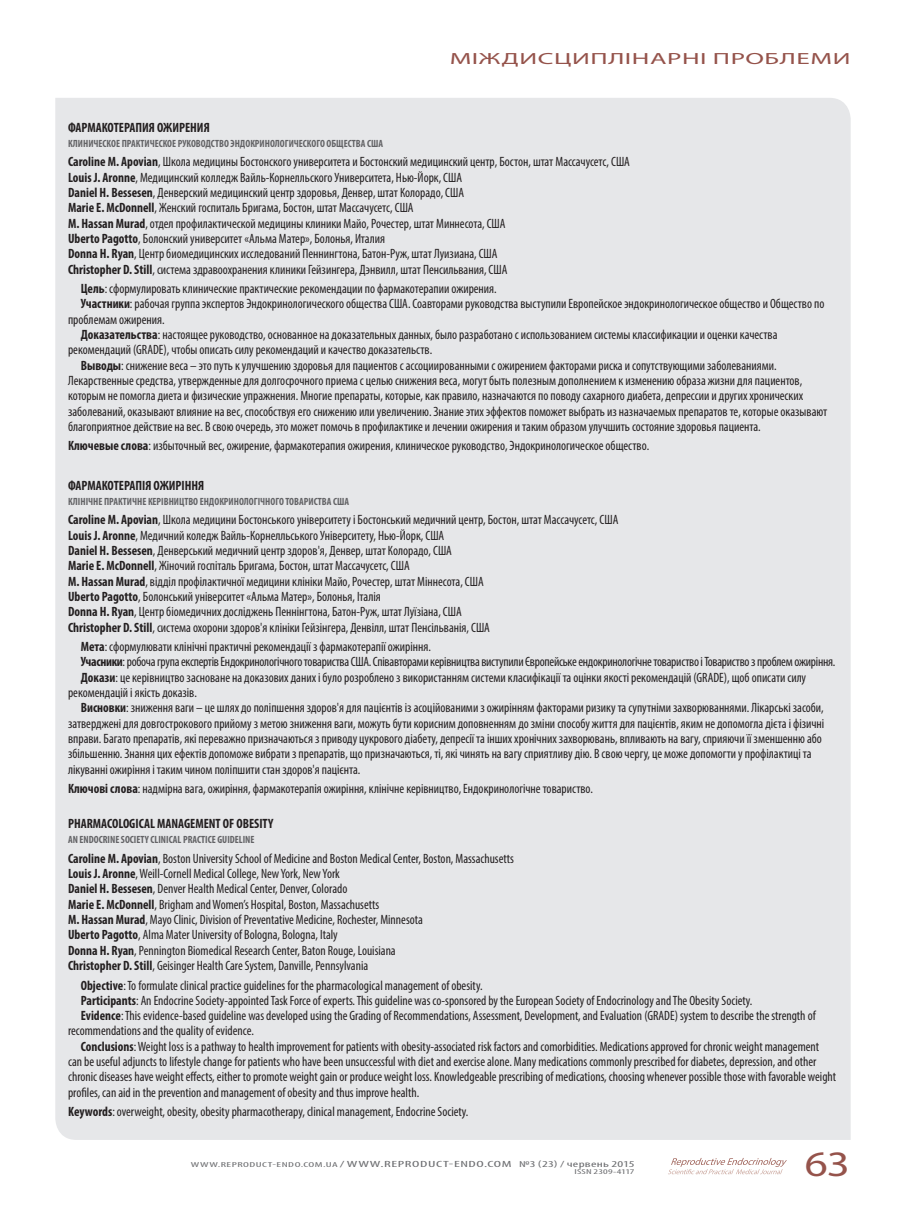
<style>
.page{position:relative;width:906px;height:1208px;background:#fff}
.page>*{position:absolute;margin:0;border:0;box-sizing:border-box;transform-origin:0 0}
.t1{font:35.85px "Myriad Pro";color:#95534b;scale:1.25 1}
.t2{font:16.2px "Myriad Pro";letter-spacing:.02em;color:#95534b;scale:1.67 1}
.t3{font:condensed 13.5px/15.3px "Myriad Pro";color:#231f20}
.t4{font:condensed 13.5px "Myriad Pro";letter-spacing:-.02em;color:#231f20}
.t5{font:700 condensed 13.5px "Myriad Pro";color:#231f20}
.t6{font:700 condensed 10.5px "Myriad Pro";color:#636366}
.t7{font:condensed 9px "Myriad Pro";letter-spacing:.035em;color:#6c6d70;scale:1.82 1}
.t8{font:condensed 7.2px "Myriad Pro";letter-spacing:.01em;color:#6c6d70;scale:1.67 1}
.s1{font-weight:700}
.s2{font-size:7.2px}
</style>
<div class="page">
<svg style="left:668px;top:1158px;width:119px;height:16px"></svg>
<div style="left:55px;top:98px;width:795px;height:1042px;background:#e6e7e9"></div>
<p class="t2" style="left:450px;top:48px;width:241px">МІЖДИСЦИПЛІНАРНІ ПРОБЛЕМИ</p>
<p class="t5" style="left:68px;top:119px;width:143px">ФАРМАКОТЕРАПИЯ ОЖИРЕНИЯ</p>
<p class="t6" style="left:68px;top:137px;width:317px">КЛИНИЧЕСКОЕ ПРАКТИЧЕСКОЕ РУКОВОДСТВО ЭНДОКРИНОЛОГИЧЕСКОГО ОБЩЕСТВА США</p>
<p class="t3" style="left:68px;top:154px;width:563px"><span class="s1">Caroline M. Apovian</span>, Школа медицины Бостонского университета и Бостонский медицинский центр, Бостон, штат Массачусетс, США <span class="s1">Louis J. Aronne</span>, Медицинский колледж Вайль-Корнелльского Университета, Нью-Йорк, США<br><span class="s1">Daniel H. Bessesen</span>, Денверский медицинский центр здоровья, Денвер, штат Колорадо, США<br><span class="s1">Marie E. McDonnell</span>, Женский госпиталь Бригама, Бостон, штат Массачусетс, США<br><span class="s1">M. Hassan Murad</span>, отдел профилактической медицины клиники Майо, Рочестер, штат Миннесота, США<br><span class="s1">Uberto Pagotto</span>, Болонский университет «Альма Матер», Болонья, Италия<br><span class="s1">Donna H. Ryan</span>, Центр биомедицинских исследований Пеннингтона, Батон-Руж, штат Луизиана, США<br><span class="s1">Christopher D. Still</span>, система здравоохранения клиники Гейзингера, Дэнвилл, штат Пенсильвания, США</p>
<p class="t3" style="left:81px;top:281px;width:417px"><span class="s1">Цель</span>: сформулировать клинические практические рекомендации по фармакотерапии ожирения.</p>
<p class="t3" style="left:81px;top:296px;width:745px"><span class="s1">Участники</span>: рабочая группа экспертов Эндокринологического общества США. Соавторами руководства выступили Европейское эндокринологическое общество и Общество по</p>
<p class="t3" style="left:68px;top:311px;width:98px">проблемам ожирения.</p>
<p class="t3" style="left:81px;top:327px;width:698px"><span class="s1">Доказательства</span>: настоящее руководство, основанное на доказательных данных, было разработано с использованием системы классификации и оценки качества</p>
<p class="t3" style="left:68px;top:342px;width:366px">рекомендаций (GRADE), чтобы описать силу рекомендаций и качество доказательств.</p>
<p class="t3" style="left:81px;top:357px;width:697px"><span class="s1">Выводы</span>: снижение веса – это путь к улучшению здоровья для пациентов с ассоциированными с ожирением факторами риска и сопутствующими заболеваниями.</p>
<p class="t3" style="left:68px;top:373px;width:735px">Лекарственные средства, утвержденные для долгосрочного приема с целью снижения веса, могут быть полезным дополнением к изменению образа жизни для пациентов,</p>
<p class="t3" style="left:68px;top:388px;width:736px">которым не помогла диета и физические упражнения. Многие препараты, которые, как правило, назначаются по поводу сахарного диабета, депрессии и других хронических</p>
<p class="t3" style="left:68px;top:403px;width:761px">заболеваний, оказывают влияние на вес, способствуя его снижению или увеличению. Знание этих эффектов поможет выбрать из назначаемых препаратов те, которые оказывают</p>
<p class="t3" style="left:68px;top:418px;width:694px">благоприятное действие на вес. В свою очередь, это может помочь в профилактике и лечении ожирения и таким образом улучшить состояние здоровья пациента.</p>
<p class="t3" style="left:68px;top:438px;width:583px"><span class="s1">Ключевые слова</span>: избыточный вес, ожирение, фармакотерапия ожирения, клиническое руководство, Эндокринологическое общество.</p>
<p class="t5" style="left:68px;top:476px;width:138px">ФАРМАКОТЕРАПІЯ ОЖИРІННЯ</p>
<p class="t6" style="left:68px;top:495px;width:283px">КЛІНІЧНЕ ПРАКТИЧНЕ КЕРІВНИЦТВО ЕНДОКРИНОЛОГІЧНОГО ТОВАРИСТВА США</p>
<p class="t3" style="left:68px;top:512px;width:552px"><span class="s1">Caroline M. Apovian</span>, Школа медицини Бостонського університету і Бостонський медичний центр, Бостон, штат Массачусетс, США <span class="s1">Louis J. Aronne</span>, Медичний коледж Вайль-Корнелльського Університету, Нью-Йорк, США<br><span class="s1">Daniel H. Bessesen</span>, Денверський медичний центр здоров'я, Денвер, штат Колорадо, США<br><span class="s1">Marie E. McDonnell</span>, Жіночий госпіталь Бригама, Бостон, штат Массачусетс, США<br><span class="s1">M. Hassan Murad</span>, відділ профілактичної медицини клініки Майо, Рочестер, штат Міннесота, США<br><span class="s1">Uberto Pagotto</span>, Болонський університет «Альма Матер», Болонья, Італія<br><span class="s1">Donna H. Ryan</span>, Центр біомедичних досліджень Пеннінгтона, Батон-Руж, штат Луїзіана, США<br><span class="s1">Christopher D. Still</span>, система охорони здоров'я клініки Гейзінгера, Денвілл, штат Пенсільванія, США</p>
<p class="t3" style="left:81px;top:639px;width:352px"><span class="s1">Мета</span>: сформулювати клінічні практичні рекомендації з фармакотерапії ожиріння.</p>
<p class="t4" style="left:81px;top:654px;width:756px"><span class="s1">Учасники</span>: робоча група експертів Ендокринологічного товариства США. Співавторами керівництва виступили Європейське ендокринологічне товариство і Товариство з проблем ожиріння.</p>
<p class="t3" style="left:81px;top:669px;width:727px"><span class="s1">Докази</span>: це керівництво засноване на доказових даних і було розроблено з використанням системи класифікації та оцінки якості рекомендацій (GRADE), щоб описати силу</p>
<p class="t3" style="left:68px;top:685px;width:130px">рекомендацій і якість доказів.</p>
<p class="t3" style="left:81px;top:700px;width:744px"><span class="s1">Висновки</span>: зниження ваги – це шлях до поліпшення здоров'я для пацієнтів із асоційованими з ожирінням факторами ризику та супутніми захворюваннями. Лікарські засоби,</p>
<p class="t3" style="left:68px;top:715px;width:758px">затверджені для довгострокового прийому з метою зниження ваги, можуть бути корисним доповненням до зміни способу життя для пацієнтів, яким не допомогла дієта і фізичні</p>
<p class="t3" style="left:68px;top:730px;width:755px">вправи. Багато препаратів, які переважно призначаються з приводу цукрового діабету, депресії та інших хронічних захворювань, впливають на вагу, сприяючи її зменшенню або</p>
<p class="t3" style="left:68px;top:746px;width:745px">збільшенню. Знання цих ефектів допоможе вибрати з препаратів, що призначаються, ті, які чинять на вагу сприятливу дію. В свою чергу, це може допомогти у профілактиці та</p>
<p class="t3" style="left:68px;top:761px;width:294px">лікуванні ожиріння і таким чином поліпшити стан здоров'я пацієнта.</p>
<p class="t3" style="left:68px;top:781px;width:526px"><span class="s1">Ключові слова</span>: надмірна вага, ожиріння, фармакотерапія ожиріння, клінічне керівництво, Ендокринологічне товариство.</p>
<p class="t5" style="left:68px;top:815px;width:207px">PHARMACOLOGICAL MANAGEMENT OF OBESITY</p>
<p class="t6" style="left:68px;top:833px;width:188px">AN ENDOCRINE SOCIETY CLINICAL PRACTICE GUIDELINE</p>
<p class="t3" style="left:68px;top:850px;width:447px"><span class="s1">Caroline M. Apovian</span>, Boston University School of Medicine and Boston Medical Center, Boston, Massachusetts <span class="s1">Louis J. Aronne</span>, Weill-Cornell Medical College, New York, New York<br><span class="s1">Daniel H. Bessesen</span>, Denver Health Medical Center, Denver, Colorado<br><span class="s1">Marie E. McDonnell</span>, Brigham and Women’s Hospital, Boston, Massachusetts<br><span class="s1">M. Hassan Murad</span>, Mayo Clinic, Division of Preventative Medicine, Rochester, Minnesota<br><span class="s1">Uberto Pagotto</span>, Alma Mater University of Bologna, Bologna, Italy<br><span class="s1">Donna H. Ryan</span>, Pennington Biomedical Research Center, Baton Rouge, Louisiana<br><span class="s1">Christopher D. Still</span>, Geisinger Health Care System, Danville, Pennsylvania</p>
<p class="t3" style="left:81px;top:977px;width:403px"><span class="s1">Objective</span>: To formulate clinical practice guidelines for the pharmacological management of obesity.</p>
<p class="t3" style="left:81px;top:992px;width:673px"><span class="s1">Participants</span>: An Endocrine Society-appointed Task Force of experts. This guideline was co-sponsored by the European Society of Endocrinology and The Obesity Society.</p>
<p class="t3" style="left:81px;top:1008px;width:736px"><span class="s1">Evidence</span>: This evidence-based guideline was developed using the Grading of Recommendations, Assessment, Development, and Evaluation (GRADE) system to describe the strength of</p>
<p class="t3" style="left:68px;top:1023px;width:187px">recommendations and the quality of evidence.</p>
<p class="t3" style="left:81px;top:1038px;width:739px"><span class="s1">Conclusions</span>: Weight loss is a pathway to health improvement for patients with obesity-associated risk factors and comorbidities. Medications approved for chronic weight management</p>
<p class="t3" style="left:68px;top:1053px;width:750px">can be useful adjuncts to lifestyle change for patients who have been unsuccessful with diet and exercise alone. Many medications commonly prescribed for diabetes, depression, and other</p>
<p class="t3" style="left:68px;top:1069px;width:769px">chronic diseases have weight effects, either to promote weight gain or produce weight loss. Knowledgeable prescribing of medications, choosing whenever possible those with favorable weight</p>
<p class="t3" style="left:68px;top:1084px;width:352px">profiles, can aid in the prevention and management of obesity and thus improve health.</p>
<p class="t3" style="left:68px;top:1104px;width:402px"><span class="s1">Keywords</span>: overweight, obesity, obesity pharmacotherapy, clinical management, Endocrine Society.</p>
<p class="t7" style="left:191px;top:1158px;width:245px"><span class="s2">www.reproduct-endo.com.ua</span> /www.reproduct-endo.com №3 (23) / червень 2015</p>
<p class="t8" style="left:574px;top:1167px;width:37px">ISSN 2309-4117</p>
<h1 class="t1" style="left:805px;top:1141px;width:37px">63</h1>
</div>
